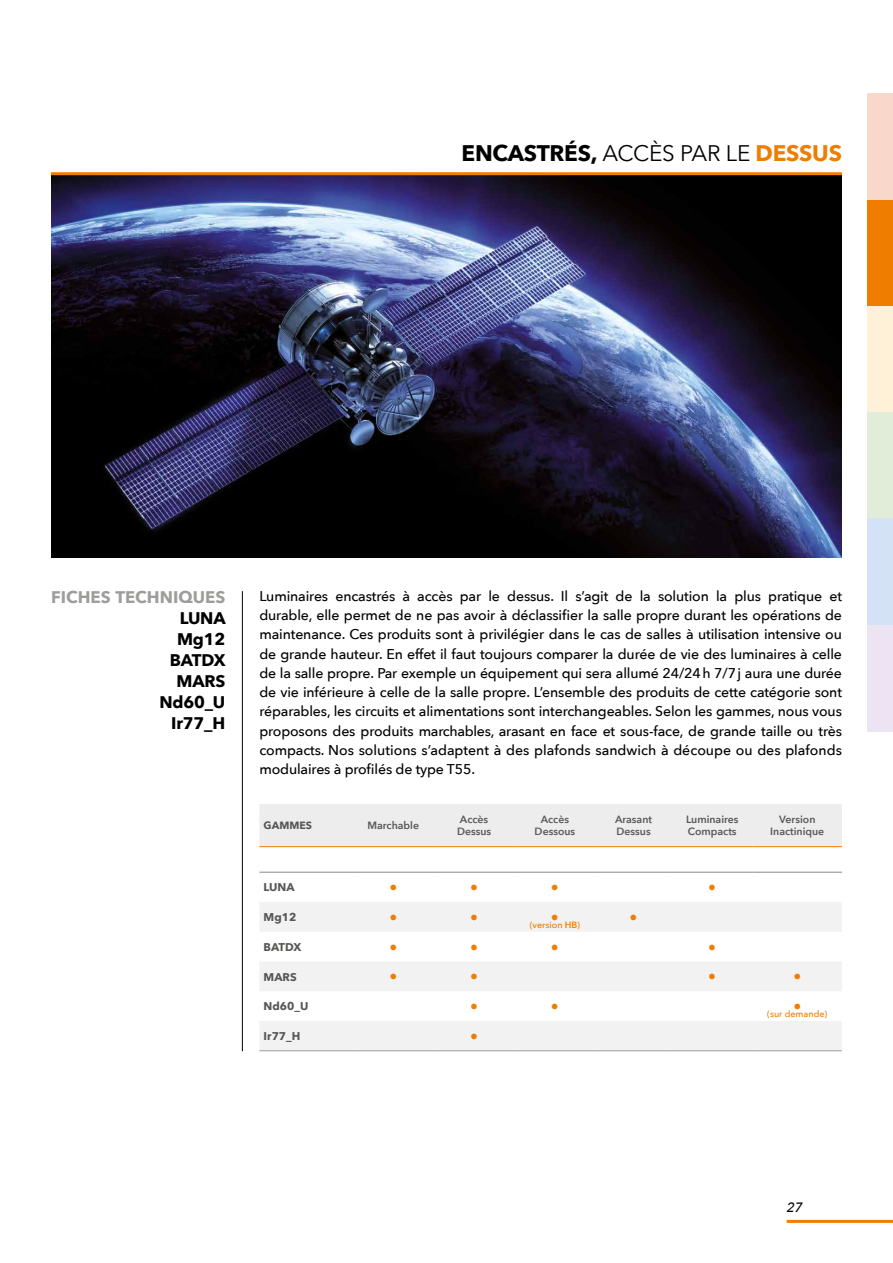
<style>
.page{position:relative;width:893px;height:1263px;background:#fff}
.page>*{position:absolute;margin:0;border:0;box-sizing:border-box;transform-origin:0 0}
.t1{font:700 22.5px "Avenir Next";letter-spacing:-.01em;color:#000}
.t2{font:700 16.8px/21px "Avenir Next";letter-spacing:-.01em;color:#000;text-align:right}
.t3{font:700 16.8px "Avenir Next";color:#9d9d9c}
.t4{font:15.75px "Avenir Next";color:#ef7d00}
.t5{font:500 14.1px/19.2px "Avenir Next";letter-spacing:-.005em;color:#000;text-align:justify}
.t6{font:italic 500 13.5px "Avenir Next";color:#000}
.t7{font:700 11.25px "Avenir Next";color:#575756}
.t8{font:600 10.5px/12.6px "Avenir Next";color:#575756}
.t9{font:700 10.5px "Avenir Next";color:#575756}
.t10{font:500 9px "Avenir Next";color:#ef7d00}
.s1{font-weight:400}
.s2{color:#ef7d00}
.s3{font-weight:600}
</style>
<div class="page">
<img style="left:51px;top:175px;width:791px;height:382px">
<hr style="left:51px;top:172px;width:791px;height:3px;background:#ef7d00">
<hr style="left:242px;top:591px;width:1px;height:460px;background:#000">
<div style="left:259px;top:804px;width:583px;height:42px;background:#ededed"></div>
<svg style="left:260px;top:902px;width:582px;height:148px;fill:#f2f2f2"></svg>
<hr style="left:259px;top:1050px;width:94px;height:1px;background:#9d9d9c">
<hr style="left:353px;top:1050px;width:81px;height:1px;background:#9d9d9c">
<hr style="left:434px;top:1050px;width:80px;height:1px;background:#9d9d9c">
<hr style="left:514px;top:1050px;width:81px;height:1px;background:#9d9d9c">
<hr style="left:595px;top:1050px;width:77px;height:1px;background:#9d9d9c">
<hr style="left:672px;top:1050px;width:81px;height:1px;background:#9d9d9c">
<hr style="left:753px;top:1050px;width:89px;height:1px;background:#9d9d9c">
<hr style="left:259px;top:846px;width:94px;height:1px;background:#ef7d00">
<hr style="left:353px;top:846px;width:81px;height:1px;background:#ef7d00">
<hr style="left:434px;top:846px;width:80px;height:1px;background:#ef7d00">
<hr style="left:514px;top:846px;width:81px;height:1px;background:#ef7d00">
<hr style="left:595px;top:846px;width:77px;height:1px;background:#ef7d00">
<hr style="left:672px;top:846px;width:81px;height:1px;background:#ef7d00">
<hr style="left:753px;top:846px;width:89px;height:1px;background:#ef7d00">
<hr style="left:259px;top:872px;width:94px;height:1px;background:#878787">
<hr style="left:353px;top:872px;width:81px;height:1px;background:#878787">
<hr style="left:434px;top:872px;width:80px;height:1px;background:#878787">
<hr style="left:514px;top:872px;width:81px;height:1px;background:#878787">
<hr style="left:595px;top:872px;width:77px;height:1px;background:#878787">
<hr style="left:672px;top:872px;width:81px;height:1px;background:#878787">
<hr style="left:753px;top:872px;width:89px;height:1px;background:#878787">
<hr style="left:787px;top:1220px;width:106px;height:3px;background:#ef7d00">
<div style="left:867px;top:200px;width:26px;height:106px;background:#ef7d00"></div>
<div style="left:867px;top:94px;width:26px;height:106px;background:#f8d8ca"></div>
<div style="left:867px;top:306px;width:26px;height:106px;background:#fff1d7"></div>
<div style="left:867px;top:412px;width:26px;height:107px;background:#e2edd9"></div>
<div style="left:867px;top:519px;width:26px;height:106px;background:#d3e2f5"></div>
<div style="left:867px;top:625px;width:26px;height:106px;background:#ece4f2"></div>
<h1 class="t1" style="left:462px;top:133px;width:382px">ENCASTRÉS, <span class="s1">ACCÈS PAR LE</span> <span class="s2">DESSUS</span></h1>
<p class="t3" style="left:51px;top:582px;width:176px">FICHES TECHNIQUES</p>
<p class="t2" style="left:159px;top:607px;width:68px">LUNA<br>Mg12<br>BATDX<br>MARS<br>Nd60_U<br>Ir77_H</p>
<p class="t5" style="left:259px;top:586px;width:584px">Luminaires encastrés à accès par le dessus. Il s’agit de la solution la plus pratique et durable, elle permet de ne pas avoir à déclassifier la salle propre durant les opérations de maintenance. Ces produits sont à privilégier dans le cas de salles à utilisation intensive ou de grande hauteur. En effet il faut toujours comparer la durée de vie des luminaires à celle de la salle propre. Par exemple un équipement qui sera allumé 24/24h 7/7j aura une durée de vie inférieure à celle de la salle propre. L’ensemble des produits de cette catégorie sont réparables, les circuits et alimentations sont interchangeables. Selon les gammes, nous vous proposons des produits marchables, arasant en face et sous-face, de grande taille ou très compacts. Nos solutions s’adaptent à des plafonds sandwich à découpe ou des plafonds modulaires à profilés de type T55.</p>
<p class="t9" style="left:264px;top:816px;width:50px">GAMMES</p>
<p class="t8" style="left:367px;top:819px;width:53px">Marchable</p>
<p class="t8" style="left:457px;top:812px;width:36px">Accès<br>Dessus</p>
<p class="t8" style="left:535px;top:812px;width:42px;text-align:center">Accès<br>Dessous</p>
<p class="t8" style="left:615px;top:812px;width:38px">Arasant<br>Dessus</p>
<p class="t8" style="left:686px;top:812px;width:54px">Luminaires<br>Compacts</p>
<p class="t8" style="left:770px;top:812px;width:56px;text-align:center">Version<br>Inactinique</p>
<p class="t7" style="left:264px;top:877px;width:33px">LUNA</p>
<p class="t4" style="left:389px;top:874px;width:9px">•</p>
<p class="t4" style="left:470px;top:874px;width:9px">•</p>
<p class="t4" style="left:551px;top:874px;width:9px">•</p>
<p class="t4" style="left:708px;top:874px;width:9px">•</p>
<p class="t7" style="left:264px;top:907px;width:34px">Mg12</p>
<p class="t4" style="left:389px;top:904px;width:9px">•</p>
<p class="t4" style="left:470px;top:904px;width:9px">•</p>
<p class="t4" style="left:551px;top:904px;width:9px">•</p>
<p class="t10" style="left:530px;top:917px;width:52px">(version <span class="s3">HB</span>)</p>
<p class="t4" style="left:630px;top:904px;width:9px">•</p>
<p class="t7" style="left:264px;top:937px;width:39px">BATDX</p>
<p class="t4" style="left:389px;top:934px;width:9px">•</p>
<p class="t4" style="left:470px;top:934px;width:9px">•</p>
<p class="t4" style="left:551px;top:934px;width:9px">•</p>
<p class="t4" style="left:708px;top:934px;width:9px">•</p>
<p class="t7" style="left:264px;top:967px;width:35px">MARS</p>
<p class="t4" style="left:389px;top:964px;width:9px">•</p>
<p class="t4" style="left:470px;top:964px;width:9px">•</p>
<p class="t4" style="left:708px;top:964px;width:9px">•</p>
<p class="t4" style="left:793px;top:964px;width:9px">•</p>
<p class="t7" style="left:264px;top:996px;width:46px">Nd60_U</p>
<p class="t4" style="left:470px;top:993px;width:9px">•</p>
<p class="t4" style="left:551px;top:993px;width:9px">•</p>
<p class="t4" style="left:793px;top:993px;width:9px">•</p>
<p class="t10" style="left:767px;top:1006px;width:62px">(sur demande)</p>
<p class="t7" style="left:264px;top:1026px;width:38px">Ir77_H</p>
<p class="t4" style="left:470px;top:1023px;width:9px">•</p>
<p class="t6" style="left:787px;top:1196px;width:18px">27</p>
</div>
